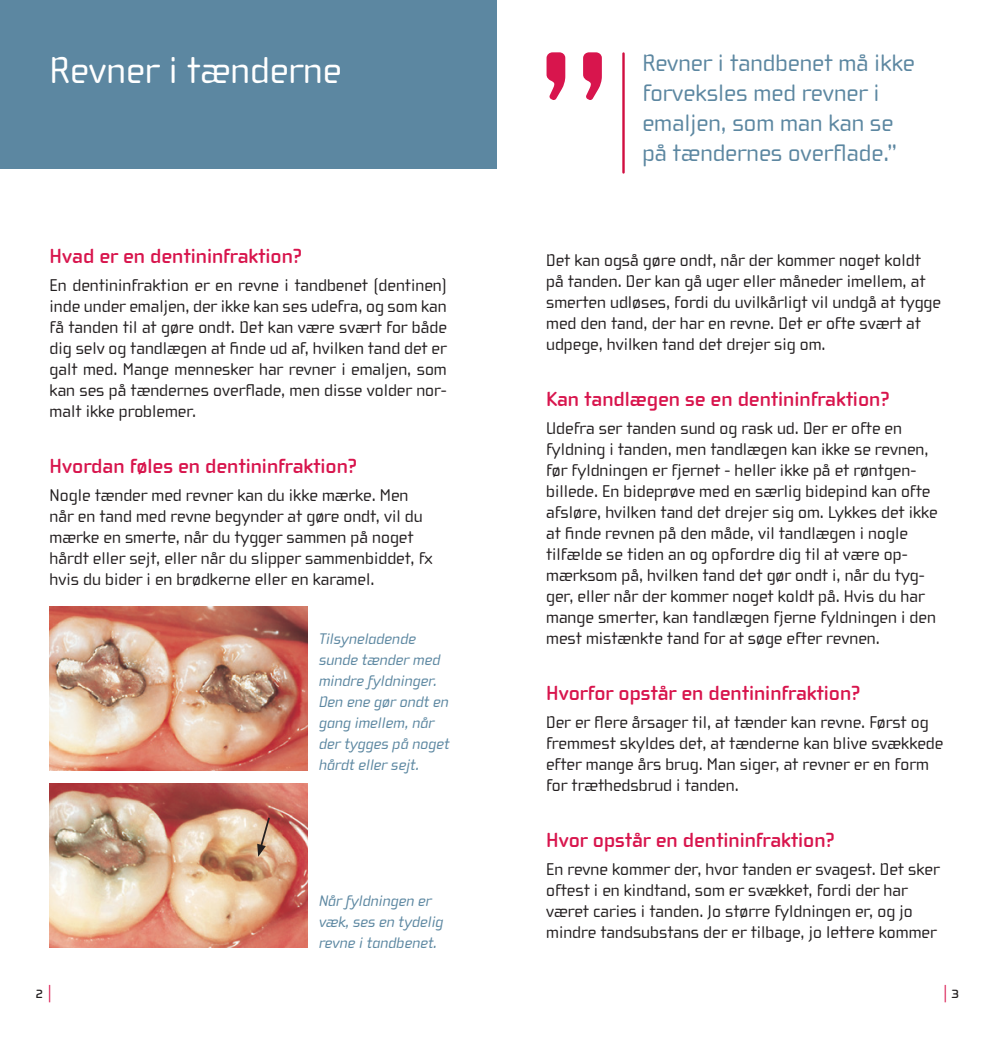
<style>
.page{position:relative;width:993px;height:1042px;background:#fff}
.page>*{position:absolute;margin:0;border:0;box-sizing:border-box;transform-origin:0 0}
.t1{font:199.5px "Cholla Wide OT";color:#d8154d}
.t2{font:38.5px "Cholla Wide OT";color:#fff}
.Citat{font:24.5px/29.8px "Cholla Wide OT";color:#5c87a1}
.mellem{font:700 21px "Cholla Wide OT";color:#d8154d}
.tekst{font:17.5px/21px "Cholla Wide OT";color:#231f20}
.t3{font:17.5px "Cholla Unicase OT";color:#231f20}
.t4{font:17.5px "Cholla Unicase OT";color:#d8154d}
.billedtekst{font:italic 15.75px/21px "Cholla Wide OT";color:#5c87a1}
.s1{color:#d8154d}
.s2{color:#231f20}
</style>
<div class="page">
<div style="left:0;top:0;width:496px;height:169px;background:#5c87a1"></div>
<hr style="left:622px;top:53px;width:2px;height:119px;background:#d10e40">
<img style="left:50px;top:606px;width:258px;height:164px">
<img style="left:50px;top:784px;width:258px;height:163px">
<svg style="left:257px;top:815px;width:14px;height:42px"></svg>
<p class="t2" style="left:50px;top:50px;width:293px">Revner i tænderne</p>
<p class="mellem" style="left:50px;top:244px;width:254px">Hvad er en dentininfraktion?</p>
<p class="tekst" style="left:50px;top:274px;width:398px;text-align:justify">En dentininfraktion er en revne i tandbenet (dentinen) inde under emaljen, der ikke kan ses udefra, og som kan få tanden til at gøre ondt. Det kan være svært for både dig selv og tandlægen at finde ud af, hvilken tand det er galt med. Mange mennesker har revner i emaljen, som kan ses på tændernes overflade, men disse volder nor&shy;malt ikke problemer.</p>
<p class="mellem" style="left:50px;top:454px;width:309px">Hvordan føles en dentininfraktion?</p>
<p class="tekst" style="left:50px;top:484px;width:384px">Nogle tænder med revner kan du ikke mærke. Men når en tand med revne begynder at gøre ondt, vil du mærke en smerte, når du tygger sammen på noget hårdt eller sejt, eller når du slipper sammenbiddet, fx hvis du bider i en brødkerne eller en karamel.</p>
<p class="billedtekst" style="left:319px;top:628px;width:132px">Tilsyneladende sunde tænder med mindre fyldninger.<br>Den ene gør ondt en gang imellem, når der tygges på noget hårdt eller sejt.</p>
<p class="billedtekst" style="left:319px;top:890px;width:126px">Når fyldningen er væk, ses en tydelig revne i tandbenet.</p>
<p class="t1" style="left:536px;top:14px;width:78px">”</p>
<p class="Citat" style="left:642px;top:49px;width:274px">Revner i tandbenet må ikke forveksles med revner i emaljen, som man kan se</p>
<p class="Citat" style="left:642px;top:138px;width:256px">på tændernes overflade.”</p>
<p class="tekst" style="left:546px;top:250px;width:396px">Det kan også gøre ondt, når der kommer noget koldt på tanden. Der kan gå uger eller måneder imellem, at smerten udløses, fordi du uvilkårligt vil undgå at tygge med den tand, der har en revne. Det er ofte svært at udpege, hvilken tand det drejer sig om.</p>
<p class="mellem" style="left:546px;top:387px;width:345px">Kan tandlægen se en dentininfraktion?</p>
<p class="tekst" style="left:546px;top:418px;width:393px">Udefra ser tanden sund og rask ud. Der er ofte en fyldning i tanden, men tandlægen kan ikke se revnen, før fyldningen er fjernet - heller ikke på et røntgen&shy;billede. En bideprøve med en særlig bidepind kan ofte afsløre, hvilken tand det drejer sig om. Lykkes det ikke at finde revnen på den måde, vil tandlægen i nogle tilfælde se tiden an og opfordre dig til at være op&shy;mærksom på, hvilken tand det gør ondt i, når du tyg&shy;ger, eller når der kommer noget koldt på. Hvis du har mange smerter, kan tandlægen fjerne fyldningen i den mest mistænkte tand for at søge efter revnen.</p>
<p class="mellem" style="left:546px;top:681px;width:316px">Hvorfor opstår en dentininfraktion?</p>
<p class="tekst" style="left:546px;top:712px;width:398px">Der er flere årsager til, at tænder kan revne. Først og fremmest skyldes det, at tænderne kan blive svækkede efter mange års brug. Man siger, at revner er en form for træthedsbrud i tanden.</p>
<p class="mellem" style="left:546px;top:828px;width:290px">Hvor opstår en dentininfraktion?</p>
<p class="tekst" style="left:546px;top:859px;width:395px">En revne kommer der, hvor tanden er svagest. Det sker oftest i en kindtand, som er svækket, fordi der har været caries i tanden. Jo større fyldningen er, og jo mindre tandsubstans der er tilbage, jo lettere kommer</p>
<p class="t3" style="left:35px;top:982px;width:18px">2 <span class="s1">|</span></p>
<p class="t4" style="left:943px;top:982px;width:18px">| <span class="s2">3</span></p>
</div>
